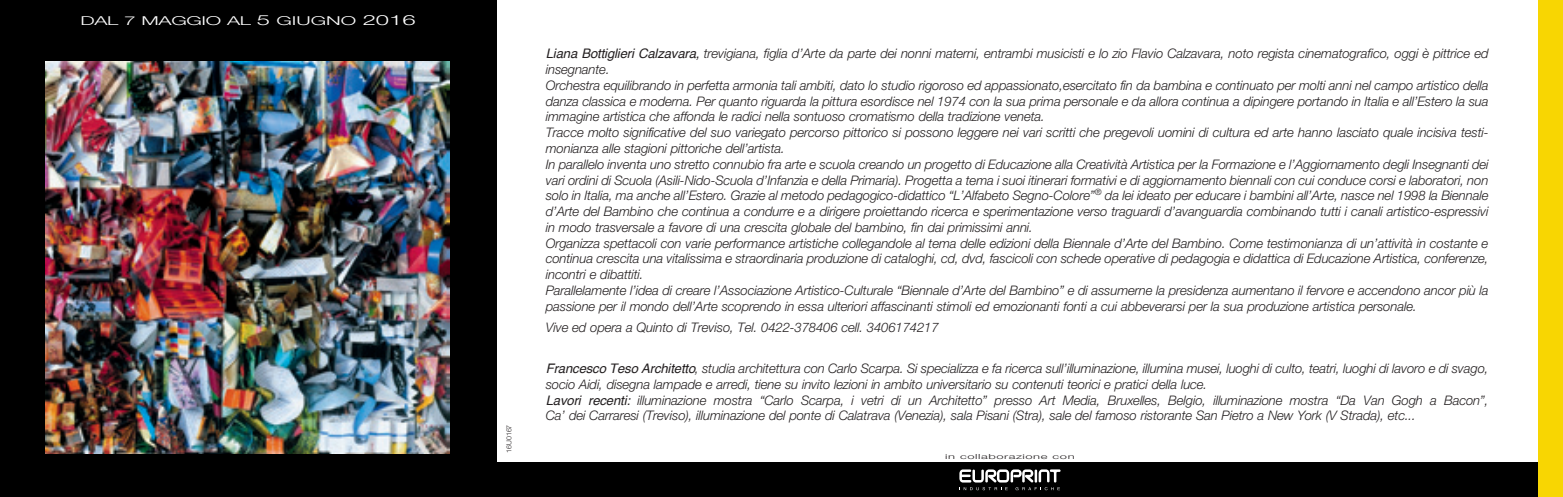
<style>
.page{position:relative;width:1563px;height:497px;background:#fff}
.page>*{position:absolute;margin:0;border:0;box-sizing:border-box;transform-origin:0 0}
.Normale{font:italic 300 13.12px/15.8px "Helvetica Neue LT Std";letter-spacing:-.01em;color:#231f20}
.Normale-2{font:300 12.25px "Helvetica Neue LT Std";letter-spacing:-.015em;color:#fff;scale:1.7 1}
.Normale-3{font:300 7px "Helvetica Neue LT Std";letter-spacing:.045em;color:#231f20;scale:1.85 1}
.Normale-4{font:300 7px "Helvetica Neue LT Std";color:#231f20}
.s1{font-size:14px}
.s2{font-family:"Helvetica";font-weight:400}
</style>
<div class="page">
<div style="left:1538px;top:0;width:25px;height:496px;background:#f8d602"></div>
<div style="left:0;top:0;width:496px;height:496px;background:#000"></div>
<img style="left:45px;top:62px;width:404px;height:391px">
<div style="left:482px;top:461px;width:1056px;height:35px;background:#000"></div>
<svg style="left:959px;top:469px;width:101px;height:20px"></svg>
<p class="Normale-2" style="left:81px;top:13px;width:199px">DAL 7 MAGGIO AL <span class="s1">5</span> GIUGNO <span class="s1">2016</span></p>
<p class="Normale-4" style="left:505px;top:452px;width:30px;rotate:-90deg">16U0167</p>
<p class="Normale" style="left:546px;top:46px;width:944px"><span class="s2">Liana Bottiglieri Calzavara,</span> trevigiana, figlia d’Arte da parte dei nonni materni, entrambi musicisti e lo zio Flavio Calzavara, noto regista cinematografico, oggi è pittrice ed insegnante.</p>
<p class="Normale" style="left:546px;top:77px;width:944px;text-align:justify">Orchestra equilibrando in perfetta armonia tali ambiti, dato lo studio rigoroso ed appassionato,esercitato fin da bambina e continuato per molti anni nel campo artistico della danza classica e moderna. Per quanto riguarda la pittura esordisce nel 1974 con la sua prima personale e da allora continua a dipingere portando in Italia e all’Estero la sua immagine artistica che affonda le radici nella sontuoso cromatismo della tradizione veneta.</p>
<p class="Normale" style="left:546px;top:124px;width:944px">Tracce molto significative del suo variegato percorso pittorico si possono leggere nei vari scritti che pregevoli uomini di cultura ed arte hanno lasciato quale incisiva testi&shy;monianza alle stagioni pittoriche dell’artista.</p>
<p class="Normale" style="left:546px;top:156px;width:944px;text-align:justify">In parallelo inventa uno stretto connubio fra arte e scuola creando un progetto di Educazione alla Creatività Artistica per la Formazione e l’Aggiornamento degli Insegnanti dei vari ordini di Scuola (Asili-Nido-Scuola d’Infanzia e della Primaria). Progetta a tema i suoi itinerari formativi e di aggiornamento biennali con cui conduce corsi e laboratori, non solo in Italia, ma anche all’Estero. Grazie al metodo pedagogico-didattico “L’Alfabeto Segno-Colore”<sup>®</sup> da lei ideato per educare i bambini all’Arte, nasce nel 1998 la Biennale d’Arte del Bambino che continua a condurre e a dirigere proiettando ricerca e sperimentazione verso traguardi d’avanguardia combinando tutti i canali artistico-espressivi in modo trasversale a favore di una crescita globale del bambino, fin dai primissimi anni.</p>
<p class="Normale" style="left:546px;top:235px;width:944px;text-align:justify">Organizza spettacoli con varie performance artistiche collegandole al tema delle edizioni della Biennale d’Arte del Bambino. Come testimonianza di un’attività in costante e continua crescita una vitalissima e straordinaria produzione di cataloghi, cd, dvd, fascicoli con schede operative di pedagogia e didattica di Educazione Artistica, conferenze, incontri e dibattiti.</p>
<p class="Normale" style="left:546px;top:282px;width:944px">Parallelamente l’idea di creare l’Associazione Artistico-Culturale “Biennale d’Arte del Bambino” e di assumerne la presidenza aumentano il fervore e accendono ancor più la passione per il mondo dell’Arte scoprendo in essa ulteriori affascinanti stimoli ed emozionanti fonti a cui abbeverarsi per la sua produzione artistica personale.</p>
<p class="Normale" style="left:546px;top:318px;width:394px">Vive ed opera a Quinto di Treviso, Tel. 0422-378406 cell. 3406174217</p>
<p class="Normale" style="left:546px;top:360px;width:944px"><span class="s2">Francesco Teso Architetto</span>, studia architettura con Carlo Scarpa. Si specializza e fa ricerca sull’illuminazione, illumina musei, luoghi di culto, teatri, luoghi di lavoro e di svago, socio Aidi, disegna lampade e arredi, tiene su invito lezioni in ambito universitario su contenuti teorici e pratici della luce.</p>
<p class="Normale" style="left:546px;top:391px;width:944px"><span class="s2">Lavori recenti:</span> illuminazione mostra “Carlo Scarpa, i vetri di un Architetto” presso Art Media, Bruxelles, Belgio, illuminazione mostra “Da Van Gogh a Bacon”,<br>Ca’ dei Carraresi (Treviso), illuminazione del ponte di Calatrava (Venezia), sala Pisani (Stra), sale del famoso ristorante San Pietro a New York (V Strada), etc...</p>
<p class="Normale-3" style="left:945px;top:451px;width:71px">in collaborazione con</p>
</div>
